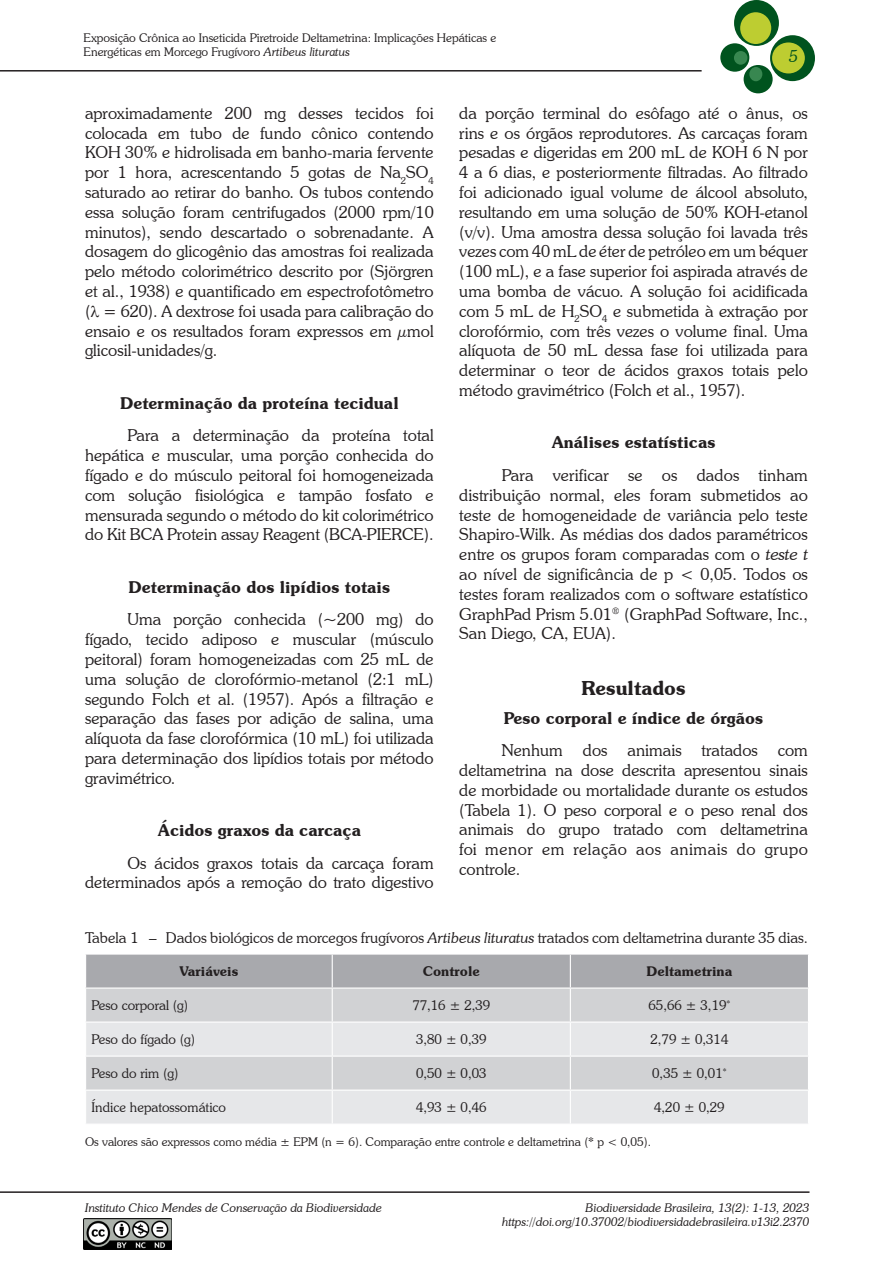
<style>
.page{position:relative;width:893px;height:1263px;background:#fff}
.page>*{position:absolute;margin:0;border:0;box-sizing:border-box;transform-origin:0 0}
.t1{font:600 19.5px "Souvenir IT Cby BT";color:#231f20}
.t2{font:300 16.5px/19.8px "Souvenir IT Cby BT";color:#231f20;text-align:justify}
.t3{font:600 16.5px "Souvenir IT Cby BT";color:#231f20}
.t4{font:italic 300 16.5px "Souvenir IT Cby BT";color:#00531e}
.t5{font:300 15px "Souvenir IT Cby BT";color:#231f20}
.t6{font:300 13.5px "Souvenir IT Cby BT";color:#231f20}
.t7{font:600 13.5px "Souvenir IT Cby BT";color:#231f20}
.t8{font:300 12px/14.4px "Souvenir IT Cby BT";color:#231f20}
.t9{font:italic 300 12px/14.4px "Souvenir IT Cby BT";color:#231f20;text-align:right}
.s1{font-style:italic}
</style>
<div class="page">
<div style="left:734px;top:0;width:45px;height:46px;background:#00531e;border-radius:50%"></div>
<div style="left:770px;top:35px;width:45px;height:46px;background:#00531e;border-radius:50%"></div>
<div style="left:720px;top:43px;width:29px;height:29px;background:#00531e;border-radius:50%"></div>
<div style="left:744px;top:65px;width:29px;height:28px;background:#00531e;border-radius:50%"></div>
<div style="left:740px;top:12px;width:31px;height:32px;background:#bdcd31;border-radius:50%"></div>
<div style="left:772px;top:42px;width:33px;height:31px;background:#bdcd31;border-radius:50%"></div>
<div style="left:734px;top:51px;width:13px;height:14px;background:#388750;border-radius:50%"></div>
<div style="left:749px;top:67px;width:13px;height:14px;background:#388750;border-radius:50%"></div>
<hr style="left:0;top:1191px;width:809px;height:2px;background:#231f20">
<hr style="left:0;top:70px;width:702px;height:2px;background:#231f20">
<img style="left:83px;top:1218px;width:89px;height:31px">
<div style="left:86px;top:954px;width:722px;height:33px;background:#a8a9ad"></div>
<div style="left:86px;top:989px;width:722px;height:32px;background:#d1d2d4"></div>
<svg style="left:86px;top:1023px;width:722px;height:100px;background:#dfe0e2"></svg>
<hr style="left:332px;top:954px;width:1px;height:33px;background:#fff">
<hr style="left:570px;top:954px;width:1px;height:33px;background:#fff">
<hr style="left:332px;top:989px;width:1px;height:32px;background:#fff">
<hr style="left:570px;top:989px;width:1px;height:32px;background:#fff">
<hr style="left:332px;top:1023px;width:1px;height:32px;background:#fff">
<hr style="left:570px;top:1023px;width:1px;height:32px;background:#fff">
<hr style="left:85px;top:1055px;width:247px;height:2px;background:#fff">
<hr style="left:332px;top:1055px;width:238px;height:2px;background:#fff">
<hr style="left:332px;top:1057px;width:1px;height:32px;background:#fff">
<hr style="left:570px;top:1055px;width:239px;height:2px;background:#fff">
<hr style="left:570px;top:1057px;width:1px;height:32px;background:#fff">
<hr style="left:85px;top:1089px;width:247px;height:2px;background:#fff">
<hr style="left:332px;top:1089px;width:238px;height:2px;background:#fff">
<hr style="left:332px;top:1091px;width:1px;height:32px;background:#fff">
<hr style="left:570px;top:1089px;width:239px;height:2px;background:#fff">
<hr style="left:570px;top:1091px;width:1px;height:32px;background:#fff">
<p class="t8" style="left:84px;top:30px;width:414px">Exposição Crônica ao Inseticida Piretroide Deltametrina: Implicações Hepáticas e<br>Energéticas em Morcego Frugívoro <span class="s1">Artibeus lituratus</span></p>
<p class="t4" style="left:789px;top:46px;width:11px">5</p>
<p class="t2" style="left:85px;top:103px;width:350px">aproximadamente 200 mg desses tecidos foi colocada em tubo de fundo cônico contendo KOH 30% e hidrolisada em banho-maria fervente por 1 hora, acrescentando 5 gotas de Na<sub>2</sub>SO<sub>4 </sub>saturado ao retirar do banho. Os tubos contendo essa solução foram centrifugados (2000 rpm/10 minutos), sendo descartado o sobrenadante. A dosagem do glicogênio das amostras foi realizada pelo método colorimétrico descrito por (Sjörgren et al., 1938) e quantificado em espectrofotômetro ( = 620). A dextrose foi usada para calibração do ensaio e os resultados foram expressos em µmol glicosil-unidades/g.</p>
<p class="t3" style="left:120px;top:393px;width:280px">Determinação da proteína tecidual</p>
<p class="t2" style="left:85px;top:425px;width:350px;text-indent:43px">Para a determinação da proteína total hepática e muscular, uma porção conhecida do fígado e do músculo peitoral foi homogeneizada com solução fisiológica e tampão fosfato e mensurada segundo o método do kit colorimétrico do Kit BCA Protein assay Reagent (BCA-PIERCE).</p>
<p class="t3" style="left:129px;top:576px;width:263px">Determinação dos lipídios totais</p>
<p class="t2" style="left:85px;top:609px;width:350px;text-indent:43px">Uma porção conhecida (~200 mg) do fígado, tecido adiposo e muscular (músculo peitoral) foram homogeneizadas com 25 mL de uma solução de clorofórmio-metanol (2:1 mL) segundo Folch et al. (1957). Após a filtração e separação das fases por adição de salina, uma alíquota da fase clorofórmica (10 mL) foi utilizada para determinação dos lipídios totais por método gravimétrico.</p>
<p class="t3" style="left:158px;top:820px;width:205px">Ácidos graxos da carcaça</p>
<p class="t2" style="left:85px;top:853px;width:350px;text-align:right">Os ácidos graxos totais da carcaça foram determinados após a remoção do trato digestivo</p>
<p class="t2" style="left:459px;top:103px;width:350px">da porção terminal do esôfago até o ânus, os rins e os órgãos reprodutores. As carcaças foram pesadas e digeridas em 200 mL de KOH 6 N por 4 a 6 dias, e posteriormente filtradas. Ao filtrado foi adicionado igual volume de álcool absoluto, resultando em uma solução de 50% KOH-etanol (v/v). Uma amostra dessa solução foi lavada três vezes com 40 mL de éter de petróleo em um béquer (100 mL), e a fase superior foi aspirada através de uma bomba de vácuo. A solução foi acidificada com 5 mL de H<sub>2</sub>SO<sub>4</sub> e submetida à extração por clorofórmio, com três vezes o volume final. Uma alíquota de 50 mL dessa fase foi utilizada para determinar o teor de ácidos graxos totais pelo método gravimétrico (Folch et al., 1957).</p>
<p class="t3" style="left:552px;top:432px;width:165px">Análises estatísticas</p>
<p class="t2" style="left:459px;top:465px;width:350px;text-indent:43px">Para verificar se os dados tinham distribuição normal, eles foram submetidos ao teste de homogeneidade de variância pelo teste Shapiro-Wilk. As médias dos dados paramétricos entre os grupos foram comparadas com o <span class="s1">teste t </span>ao nível de significância de p &lt; 0,05. Todos os testes foram realizados com o software estatístico GraphPad Prism 5.01<sup>®</sup> (GraphPad Software, Inc., San Diego, CA, EUA).</p>
<p class="t1" style="left:581px;top:676px;width:106px">Resultados</p>
<p class="t3" style="left:504px;top:707px;width:261px">Peso corporal e índice de órgãos</p>
<p class="t2" style="left:459px;top:740px;width:350px;text-indent:43px">Nenhum dos animais tratados com deltametrina na dose descrita apresentou sinais de morbidade ou mortalidade durante os estudos (Tabela 1). O peso corporal e o peso renal dos animais do grupo tratado com deltametrina foi menor em relação aos animais do grupo controle.</p>
<p class="t5" style="left:85px;top:929px;width:724px">Tabela 1 – Dados biológicos de morcegos frugívoros <span class="s1">Artibeus lituratus</span> tratados com deltametrina durante 35 dias.</p>
<p class="t7" style="left:179px;top:963px;width:60px">Variáveis</p>
<p class="t7" style="left:423px;top:963px;width:59px">Controle</p>
<p class="t7" style="left:646px;top:963px;width:87px">Deltametrina</p>
<p class="t6" style="left:92px;top:997px;width:98px">Peso corporal (g)</p>
<p class="t6" style="left:412px;top:997px;width:79px">77,16 ± 2,39</p>
<p class="t6" style="left:649px;top:997px;width:83px">65,66 ± 3,19<sup>*</sup></p>
<p class="t6" style="left:92px;top:1031px;width:105px">Peso do fígado (g)</p>
<p class="t6" style="left:416px;top:1031px;width:72px">3,80 ± 0,39</p>
<p class="t6" style="left:650px;top:1031px;width:79px">2,79 ± 0,314</p>
<p class="t6" style="left:92px;top:1065px;width:89px">Peso do rim (g)</p>
<p class="t6" style="left:416px;top:1065px;width:72px">0,50 ± 0,03</p>
<p class="t6" style="left:652px;top:1065px;width:76px">0,35 ± 0,01<sup>*</sup></p>
<p class="t6" style="left:92px;top:1099px;width:136px">Índice hepatossomático</p>
<p class="t6" style="left:416px;top:1099px;width:72px">4,93 ± 0,46</p>
<p class="t6" style="left:654px;top:1099px;width:72px">4,20 ± 0,29</p>
<p class="t8" style="left:85px;top:1134px;width:567px">Os valores são expressos como média ± EPM (n = 6). Comparação entre controle e deltametrina (* p &lt; 0,05).</p>
<p class="t9" style="left:85px;top:1200px;width:298px">Instituto Chico Mendes de Conservação da Biodiversidade</p>
<p class="t9" style="left:502px;top:1200px;width:309px">Biodiversidade Brasileira, 13(2): 1-13, 2023 https://doi.org/10.37002/biodiversidadebrasileira.v13i2.2370</p>
</div>
